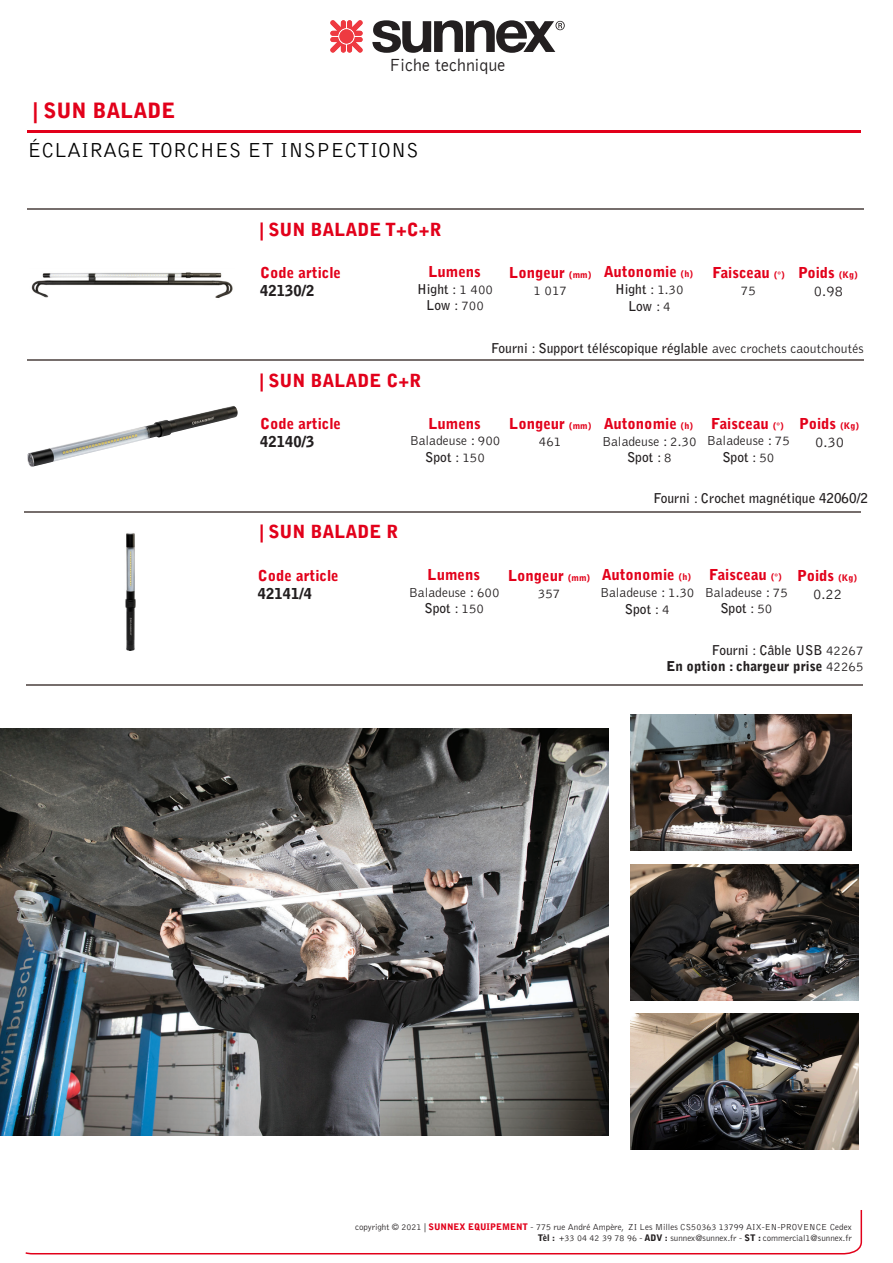
<style>
.page{position:relative;width:893px;height:1263px;background:#fff}
.page>*{position:absolute;margin:0;border:0;box-sizing:border-box;transform-origin:0 0}
.t1{font:300 21px "Bell Gothic Std";color:#000}
.t2{font:900 21px "Bell Gothic Std";color:#e2001a}
.t3{font:900 18px "Bell Gothic Std";color:#e2001a}
.t4{font:300 18px "Bell Gothic";color:#231f20}
.t5{font:900 15px "Bell Gothic Std";color:#e2001a}
.t6{font:900 15px "Bell Gothic Std";color:#231f20}
.t7{font:300 15px "Bell Gothic Std";color:#231f20}
.t8{font:700 13.5px "Bell Gothic Std";color:#231f20}
.t9{font:300 13.5px "Bell Gothic Std";color:#231f20}
.t10{font:900 13.5px "Bell Gothic";color:#231f20}
.t11{font:300 9px "Bell Gothic Std";color:#231f20}
.s1{font-weight:300}
.s2{font-weight:700}
.s3{font-size:9px}
.s4{font-family:"Bell Gothic Std";font-weight:300}
.s5{font-weight:900;color:#e2001a}
.s6{font-weight:900}
</style>
<div class="page">
<svg style="left:25px;top:1210px;width:838px;height:45px"></svg>
<svg style="left:330px;top:20px;width:33px;height:33px"></svg>
<svg style="left:372px;top:20px;width:192px;height:33px"></svg>
<hr style="left:27px;top:130px;width:834px;height:3px;background:#e2001a">
<img style="left:31px;top:272px;width:202px;height:26px">
<img style="left:27px;top:406px;width:211px;height:61px">
<hr style="left:24px;top:511px;width:836px;height:1px;background:#766e6c">
<hr style="left:27px;top:360px;width:837px;height:1px;background:#766e6c">
<hr style="left:27px;top:209px;width:837px;height:1px;background:#766e6c">
<img style="left:125px;top:533px;width:11px;height:117px">
<hr style="left:26px;top:684px;width:836px;height:1px;background:#766e6c">
<img style="left:0;top:728px;width:609px;height:407px">
<img style="left:630px;top:714px;width:222px;height:136px">
<img style="left:630px;top:864px;width:228px;height:136px">
<img style="left:630px;top:1014px;width:228px;height:136px">
<p class="t4" style="left:390px;top:55px;width:118px">Fiche technique</p>
<p class="t2" style="left:33px;top:99px;width:144px">| SUN BALADE</p>
<p class="t1" style="left:27px;top:139px;width:393px">ÉCLAIRAGE TORCHES ET INSPECTIONS</p>
<p class="t3" style="left:260px;top:219px;width:184px">| SUN BALADE T+C+R</p>
<p class="t5" style="left:260px;top:264px;width:82px">Code article</p>
<p class="t6" style="left:260px;top:282px;width:56px">42130/2</p>
<p class="t5" style="left:428px;top:263px;width:54px">Lumens</p>
<p class="t8" style="left:417px;top:281px;width:78px">Hight <span class="s1">: 1 400</span></p>
<p class="t9" style="left:426px;top:299px;width:59px"><span class="s2">Low</span> : 700</p>
<p class="t5" style="left:509px;top:264px;width:83px">Longeur <span class="s3">(mm)</span></p>
<p class="t9" style="left:533px;top:283px;width:35px">1 017</p>
<p class="t5" style="left:604px;top:263px;width:91px">Autonomie <span class="s3">(h)</span></p>
<p class="t8" style="left:615px;top:281px;width:70px">Hight <span class="s1">: 1.30</span></p>
<p class="t8" style="left:628px;top:298px;width:44px">Low <span class="s1">: 4</span></p>
<p class="t5" style="left:712px;top:264px;width:74px">Faisceau <span class="s3">(°)</span></p>
<p class="t9" style="left:741px;top:283px;width:17px">75</p>
<p class="t5" style="left:798px;top:264px;width:61px">Poids <span class="s3">(Kg)</span></p>
<p class="t7" style="left:814px;top:283px;width:31px">0.98</p>
<p class="t3" style="left:260px;top:370px;width:163px">| SUN BALADE C+R</p>
<p class="t8" style="left:491px;top:340px;width:374px">Fourni <span class="s1">:</span> Support téléscopique réglable <span class="s1">avec crochets caoutchoutés</span></p>
<p class="t5" style="left:260px;top:415px;width:82px">Code article</p>
<p class="t6" style="left:260px;top:433px;width:56px">42140/3</p>
<p class="t3" style="left:260px;top:521px;width:140px">| SUN BALADE R</p>
<p class="t5" style="left:258px;top:566px;width:82px">Code article</p>
<p class="t6" style="left:258px;top:585px;width:56px">42141/4</p>
<p class="t5" style="left:428px;top:414px;width:54px">Lumens</p>
<p class="t9" style="left:410px;top:434px;width:92px">Baladeuse : 900</p>
<p class="t8" style="left:425px;top:449px;width:61px">Spot <span class="s1">: 150</span></p>
<p class="t5" style="left:509px;top:415px;width:83px">Longeur <span class="s3">(mm)</span></p>
<p class="t9" style="left:539px;top:434px;width:24px">461</p>
<p class="t5" style="left:604px;top:415px;width:91px">Autonomie <span class="s3">(h)</span></p>
<p class="t9" style="left:602px;top:434px;width:96px">Baladeuse : 2.30</p>
<p class="t8" style="left:627px;top:449px;width:46px">Spot <span class="s1">: 8</span></p>
<p class="t5" style="left:711px;top:414px;width:74px">Faisceau <span class="s3">(°)</span></p>
<p class="t9" style="left:707px;top:434px;width:85px">Baladeuse : 75</p>
<p class="t8" style="left:722px;top:449px;width:54px">Spot <span class="s1">: 50</span></p>
<p class="t5" style="left:799px;top:415px;width:61px">Poids <span class="s3">(Kg)</span></p>
<p class="t7" style="left:815px;top:434px;width:31px">0.30</p>
<p class="t8" style="left:653px;top:490px;width:216px">Fourni <span class="s1">:</span> Crochet magnétique 42060/2</p>
<p class="t5" style="left:428px;top:566px;width:54px">Lumens</p>
<p class="t9" style="left:409px;top:585px;width:92px">Baladeuse : 600</p>
<p class="t8" style="left:424px;top:600px;width:61px">Spot <span class="s1">: 150</span></p>
<p class="t5" style="left:508px;top:566px;width:83px">Longeur <span class="s3">(mm)</span></p>
<p class="t9" style="left:538px;top:586px;width:24px">357</p>
<p class="t5" style="left:709px;top:566px;width:74px">Faisceau <span class="s3">(°)</span></p>
<p class="t9" style="left:705px;top:585px;width:85px">Baladeuse : 75</p>
<p class="t8" style="left:720px;top:600px;width:54px">Spot <span class="s1">: 50</span></p>
<p class="t8" style="left:712px;top:642px;width:153px">Fourni <span class="s1">:</span> Câble USB <span class="s1">42267</span></p>
<p class="t10" style="left:666px;top:658px;width:199px">En option : chargeur prise <span class="s4">42265</span></p>
<p class="t5" style="left:602px;top:566px;width:91px">Autonomie <span class="s3">(h)</span></p>
<p class="t9" style="left:600px;top:586px;width:96px">Baladeuse : 1.30</p>
<p class="t8" style="left:625px;top:600px;width:46px">Spot <span class="s1">: 4</span></p>
<p class="t5" style="left:797px;top:566px;width:61px">Poids <span class="s3">(Kg)</span></p>
<p class="t7" style="left:813px;top:586px;width:31px">0.22</p>
<p class="t11" style="left:355px;top:1222px;width:498px">copyright © 2021 | <span class="s5">SUNNEX EQUIPEMENT</span> - 775 rue André Ampère, ZI Les Milles CS50363 13799 AIX-EN-PROVENCE Cedex</p>
<p class="t11" style="left:538px;top:1233px;width:316px"><span class="s6">Tèl :</span> +33 04 42 39 78 96 - <span class="s6">ADV :</span> sunnex@sunnex.fr - <span class="s6">ST :</span> commercial1@sunnex.fr</p>
</div>
